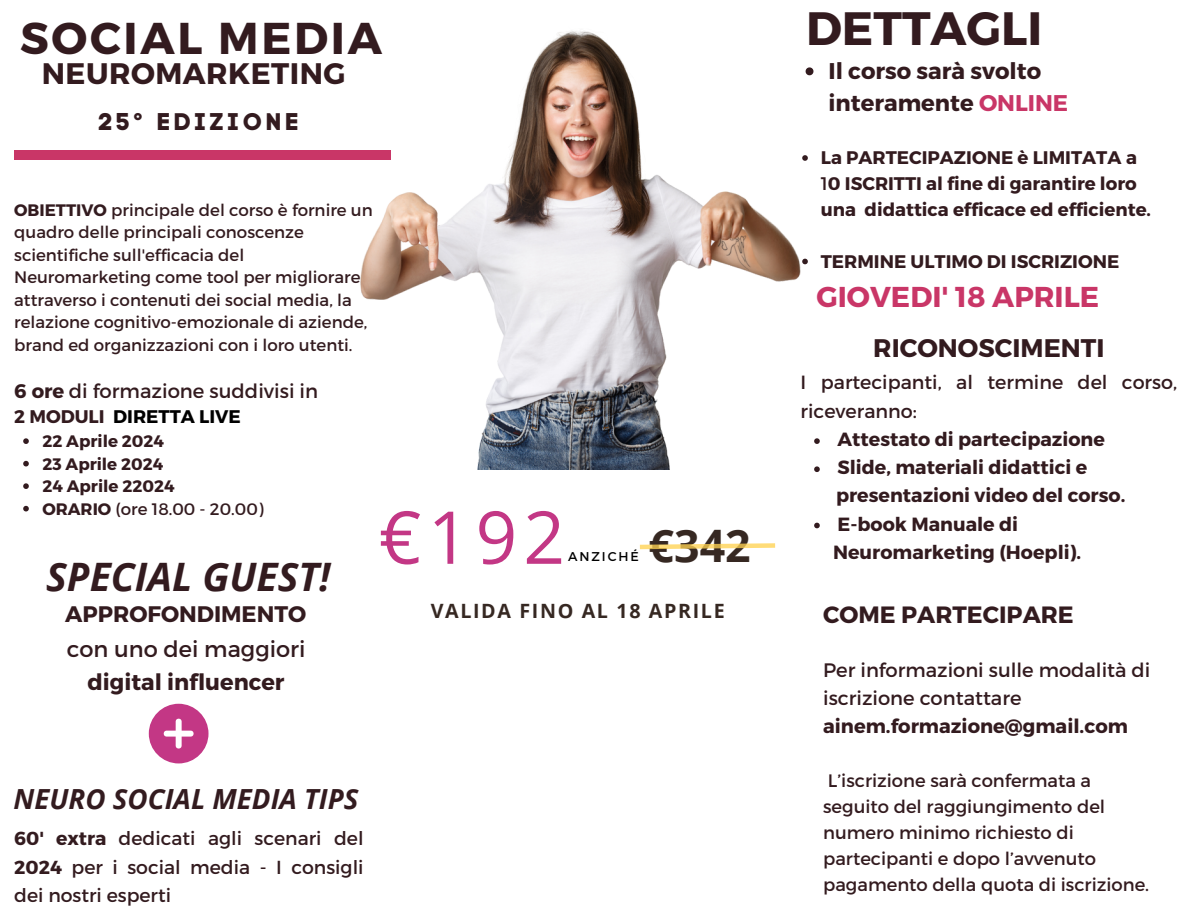
<style>
.page{position:relative;width:1188px;height:918px;background:#fff}
.page>*{position:absolute;margin:0;border:0;box-sizing:border-box;transform-origin:0 0}
.t1{font:73.05px "Open Sans";color:#c33785}
.t2{font:700 46.8px "Montserrat";color:#331b1f}
.t3{font:700 44.7px "Open Sans";color:#362822}
.t4{font:700 44.55px "Montserrat";letter-spacing:.06em;color:#331b1f}
.t5{font:italic 700 39.15px "Open Sans";color:#331b1f}
.t6{font:700 29.7px "Montserrat";letter-spacing:.015em;color:#331b1f}
.t7{font:700 28.65px "Montserrat";color:#c93667}
.t8{font:italic 700 27.75px "Open Sans";color:#331b1f}
.t9{font:700 25.5px "Montserrat";color:#331b1f}
.t10{font:24px "Code Pro Bold LC";letter-spacing:.15em;color:#331b1f}
.t11{font:700 23.55px "Montserrat";color:#331b1f}
.t12{font:700 22.8px/32.7px "Montserrat";color:#331b1f}
.t13{font:22.5px/32.7px "Montserrat";color:#331b1f;text-align:center}
.t14{font:700 22.5px "Montserrat";color:#331b1f}
.t15{font:19.65px "Montserrat";color:#331b1f}
.t16{font:700 19.65px "Open Sans";letter-spacing:.085em;color:#362822}
.t17{font:19.5px/28.3px "Montserrat";color:#331b1f}
.t18{font:700 19.05px/28.2px "Montserrat";color:#331b1f}
.t19{font:19.05px/29.2px "Montserrat";color:#331b1f}
.t20{font:18.9px/28.2px "Montserrat";color:#331b1f;text-align:justify}
.t21{font:700 18.3px "Montserrat";color:#331b1f}
.t22{font:700 18.3px "Montserrat";color:#000}
.t23{font:18px/26.1px "Montserrat";color:#331b1f}
.t24{font:16.65px/22.5px "Montserrat";color:#331b1f}
.t25{font:700 16.65px "Montserrat";color:#331b1f}
.t26{font:12.75px "Montserrat";letter-spacing:.15em;color:#000}
.s1{font-weight:700}
.s2{color:#331b1f}
.s3{color:#c93667}
.s4{font-weight:400}
</style>
<div class="page">
<svg style="left:23px;top:438px;width:6px;height:6px"></svg>
<svg style="left:23px;top:461px;width:6px;height:5px"></svg>
<svg style="left:23px;top:483px;width:6px;height:6px"></svg>
<svg style="left:23px;top:506px;width:6px;height:5px"></svg>
<div style="left:14px;top:150px;width:377px;height:9px;background:#c93667"></div>
<svg style="left:149px;top:704px;width:59px;height:59px"></svg>
<img style="left:353px;top:31px;width:448px;height:438px">
<svg style="left:806px;top:67px;width:7px;height:8px"></svg>
<svg style="left:802px;top:155px;width:6px;height:6px"></svg>
<svg style="left:802px;top:259px;width:6px;height:5px"></svg>
<svg style="left:814px;top:438px;width:6px;height:6px"></svg>
<svg style="left:814px;top:466px;width:6px;height:6px"></svg>
<svg style="left:814px;top:523px;width:6px;height:5px"></svg>
<svg style="left:639px;top:543px;width:137px;height:6px"></svg>
<h2 class="t4" style="left:20px;top:9px;width:364px">SOCIAL MEDIA</h2>
<h5 class="t6" style="left:42px;top:54px;width:305px">NEUROMARKETING</h5>
<h4 class="t10" style="left:99px;top:107px;width:201px">25° EDIZIONE</h4>
<p class="t24" style="left:14px;top:198px;width:360px"><span class="s1">OBIETTIVO</span> principale del corso è fornire un quadro delle principali conoscenze scientifiche sull'efficacia del Neuromarketing come tool per migliorare, attraverso i contenuti dei social media, la relazione cognitivo-emozionale di aziende, brand ed organizzazioni con i loro utenti.</p>
<p class="t15" style="left:14px;top:378px;width:306px"><span class="s1">6 ore</span> di formazione suddivisi in</p>
<p class="t22" style="left:14px;top:404px;width:228px"><span class="s2">2 MODULI</span> DIRETTA LIVE</p>
<p class="t25" style="left:42px;top:431px;width:123px">22 Aprile 2024</p>
<p class="t25" style="left:42px;top:453px;width:122px">23 Aprile 2024</p>
<p class="t25" style="left:42px;top:476px;width:134px">24 Aprile 22024</p>
<p class="t24" style="left:42px;top:497px;width:223px"><span class="s1">ORARIO</span> (ore 18.00 - 20.00)</p>
<h1 class="t5" style="left:46px;top:549px;width:286px">SPECIAL GUEST!</h1>
<h5 class="t14" style="left:65px;top:599px;width:243px">APPROFONDIMENTO</h5>
<h2 class="t13" style="left:67px;top:632px;width:240px">con uno dei maggiori <span class="s1">digital influencer</span></h2>
<h6 class="t1" style="left:379px;top:486px;width:188px">€192</h6>
<h4 class="t26" style="left:568px;top:548px;width:72px">ANZICHÉ</h4>
<p class="t3" style="left:649px;top:515px;width:104px">€342</p>
<p class="t16" style="left:431px;top:597px;width:296px">VALIDA FINO AL 18 APRILE</p>
<h3 class="t8" style="left:14px;top:779px;width:347px">NEURO SOCIAL MEDIA TIPS</h3>
<p class="t20" style="left:14px;top:824px;width:351px"><span class="s1">60' extra</span> dedicati agli scenari del <span class="s1">2024</span> per i social media - I consigli dei nostri esperti</p>
<p class="t2" style="left:806px;top:-2px;width:238px">DETTAGLI</p>
<p class="t12" style="left:828px;top:53px;width:241px">Il corso sarà svolto interamente <span class="s3">ONLINE</span></p>
<p class="t21" style="left:821px;top:146px;width:318px">La PARTECIPAZIONE è LIMITATA a</p>
<p class="t21" style="left:821px;top:172px;width:318px"><span class="s4">1</span>0 ISCRITTI al fine di garantire loro</p>
<h4 class="t21" style="left:821px;top:198px;width:37px">una</h4>
<p class="t21" style="left:865px;top:198px;width:288px">didattica efficace ed efficiente.</p>
<p class="t21" style="left:821px;top:249px;width:300px">TERMINE ULTIMO DI ISCRIZIONE</p>
<p class="t7" style="left:816px;top:278px;width:284px">GIOVEDI' 18 APRILE</p>
<p class="t9" style="left:873px;top:332px;width:233px">RICONOSCIMENTI</p>
<p class="t19" style="left:801px;top:366px;width:378px">I partecipanti, al termine del corso, riceveranno:</p>
<p class="t18" style="left:838px;top:424px;width:269px">Attestato di partecipazione</p>
<h5 class="t18" style="left:838px;top:452px;width:251px">Slide, materiali didattici e</h5>
<p class="t18" style="left:836px;top:481px;width:291px">presentazioni video del corso.</p>
<p class="t18" style="left:833px;top:509px;width:250px">E-book Manuale di<br>Neuromarketing (Hoepli).</p>
<h2 class="t11" style="left:823px;top:600px;width:252px">COME PARTECIPARE</h2>
<p class="t17" style="left:823px;top:655px;width:329px">Per informazioni sulle modalità di iscrizione contattare <span class="s1">ainem.formazione@gmail.com</span></p>
<h6 class="t23" style="left:823px;top:766px;width:328px">L’iscrizione sarà confermata a seguito del raggiungimento del numero minimo richiesto di partecipanti e dopo l’avvenuto pagamento della quota di iscrizione.</h6>
</div>
